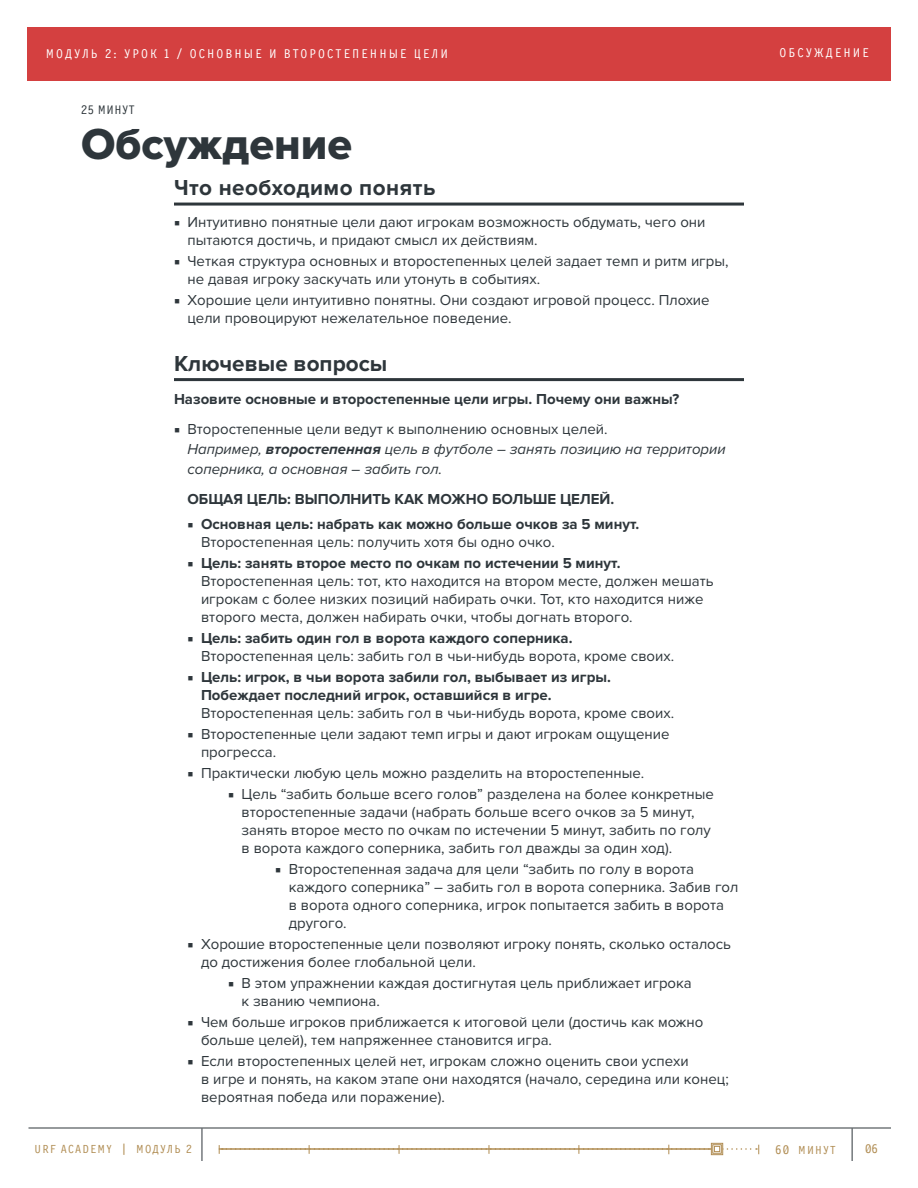
<style>
.page{position:relative;width:918px;height:1188px;background:#fff}
.page>*{position:absolute;margin:0;border:0;box-sizing:border-box;transform-origin:0 0}
.t1{font:45px "Proxima Nova Extrabld";color:#2e363b}
.t2{font:700 22.5px "Proxima Nova";letter-spacing:.02em;color:#2e363b}
.t3{font:700 22.5px "Proxima Nova";color:#2e363b}
.t4{font:15px/18px "Proxima Nova";color:#2e363b}
.bullets{font:700 15px/18px "Proxima Nova";color:#2e363b}
.bullets-2{font:italic 15px/19.5px "Proxima Nova";color:#2e363b}
.t5{font:13.05px "New Letter Gothic C";letter-spacing:.16em;color:#fff}
.t6{font:12.75px "New Letter Gothic C";letter-spacing:.04em;color:#2e363b}
.t7{font:12px "New Letter Gothic C";letter-spacing:.105em;color:#b08c52}
.t8{font:12px "Eco Coding WGL4 W01";color:#b08c52}
.s1{font-family:"Minion Pro"}
.s2{font-weight:700}
.s3{font-family:"Minion Pro";font-weight:400}
.s4{font-weight:400}
.s5{font-family:"Eco Coding WGL4 W01"}
</style>
<div class="page">
<hr style="left:28px;top:1128px;width:863px;height:1px;background:#2e363b">
<hr style="left:202px;top:1128px;width:1px;height:33px;background:#2e363b">
<hr style="left:852px;top:1128px;width:1px;height:33px;background:#2e363b">
<hr style="left:174px;top:203px;width:570px;height:3px;background:#2e363b">
<hr style="left:174px;top:378px;width:570px;height:3px;background:#2e363b">
<div style="left:27px;top:27px;width:864px;height:54px;background:#d44040"></div>
<svg style="left:711px;top:1143px;width:12px;height:12px"></svg>
<svg style="left:219px;top:1145px;width:540px;height:9px"></svg>
<p class="t5" style="left:46px;top:46px;width:404px">МОДУЛЬ 2: УРОК 1 / ОСНОВНЫЕ И ВТОРОСТЕПЕННЫЕ ЦЕЛИ</p>
<p class="t5" style="left:780px;top:46px;width:91px">ОБСУЖДЕНИЕ</p>
<p class="t6" style="left:81px;top:103px;width:55px">25 МИНУТ</p>
<p class="t1" style="left:81px;top:118px;width:273px">Обсуждение</p>
<p class="t2" style="left:174px;top:175px;width:263px">Что необходимо понять</p>
<p class="t4" style="left:188px;top:213px;width:520px;text-indent:-14px"><span class="s1">■</span> Интуитивно понятные цели дают игрокам возможность обдумать, чего они пытаются достичь, и придают смысл их действиям.</p>
<p class="t4" style="left:188px;top:252px;width:543px;text-indent:-14px"><span class="s1">■</span> Четкая структура основных и второстепенных целей задает темп и ритм игры, не давая игроку заскучать или утонуть в событиях.</p>
<p class="t4" style="left:188px;top:291px;width:524px;text-indent:-14px"><span class="s1">■</span> Хорошие цели интуитивно понятны. Они создают игровой процесс. Плохие цели провоцируют нежелательное поведение.</p>
<p class="t3" style="left:174px;top:350px;width:215px">Ключевые вопросы</p>
<p class="bullets" style="left:174px;top:390px;width:507px">Назовите основные и второстепенные цели игры. Почему они важны?</p>
<p class="t4" style="left:174px;top:420px;width:435px"><span class="s1">■</span> Второстепенные цели ведут к выполнению основных целей.</p>
<p class="bullets-2" style="left:188px;top:440px;width:540px">Например, <span class="s2">второстепенная</span> цель в футболе – занять позицию на территории соперника, а основная – забить гол.</p>
<p class="bullets" style="left:188px;top:491px;width:428px">ОБЩАЯ ЦЕЛЬ: ВЫПОЛНИТЬ КАК МОЖНО БОЛЬШЕ ЦЕЛЕЙ.</p>
<p class="bullets" style="left:201px;top:515px;width:440px;text-indent:-14px"><span class="s3">■</span> Основная цель: набрать как можно больше очков за 5 минут.<br><span class="s4">Второстепенная цель: получить хотя бы одно очко.</span></p>
<p class="t4" style="left:201px;top:554px;width:514px;text-indent:-14px"><span class="s1">■</span> <span class="s2">Цель: занять второе место по очкам по истечении 5 минут.<br></span>Второстепенная цель: тот, кто находится на втором месте, должен мешать игрокам с более низких позиций набирать очки. Тот, кто находится ниже второго места, должен набирать очки, чтобы догнать второго.</p>
<p class="t4" style="left:201px;top:629px;width:475px;text-indent:-14px"><span class="s1">■</span> <span class="s2">Цель: забить один гол в ворота каждого соперника.<br></span>Второстепенная цель: забить гол в чьи-нибудь ворота, кроме своих.</p>
<p class="bullets" style="left:201px;top:668px;width:475px;text-indent:-14px"><span class="s3">■</span> Цель: игрок, в чьи ворота забили гол, выбывает из игры.<br>Побеждает последний игрок, оставшийся в игре.<br><span class="s4">Второстепенная цель: забить гол в чьи-нибудь ворота, кроме своих.</span></p>
<p class="t4" style="left:201px;top:725px;width:470px;text-indent:-14px"><span class="s1">■</span> Второстепенные цели задают темп игры и дают игрокам ощущение прогресса.</p>
<p class="t4" style="left:188px;top:764px;width:458px"><span class="s1">■</span> Практически любую цель можно разделить на второстепенные.</p>
<p class="t4" style="left:242px;top:785px;width:474px;text-indent:-14px"><span class="s1">■</span> Цель “забить больше всего голов” разделена на более конкретные второстепенные задачи (набрать больше всего очков за 5 минут, занять второе место по очкам по истечении 5 минут, забить по голу в ворота каждого соперника, забить гол дважды за один ход).</p>
<p class="t4" style="left:289px;top:860px;width:451px;text-indent:-14px"><span class="s1">■</span> Второстепенная задача для цели “забить по голу в ворота каждого соперника” – забить гол в ворота соперника. Забив гол в ворота одного соперника, игрок попытается забить в ворота другого.</p>
<p class="t4" style="left:201px;top:935px;width:532px;text-indent:-14px"><span class="s1">■</span> Хорошие второстепенные цели позволяют игроку понять, сколько осталось до достижения более глобальной цели.</p>
<p class="t4" style="left:242px;top:974px;width:452px;text-indent:-14px"><span class="s1">■</span> В этом упражнении каждая достигнутая цель приближает игрока к званию чемпиона.</p>
<p class="t4" style="left:201px;top:1013px;width:504px;text-indent:-14px"><span class="s1">■</span> Чем больше игроков приближается к итоговой цели (достичь как можно больше целей), тем напряженнее становится игра.</p>
<p class="t4" style="left:201px;top:1052px;width:529px;text-indent:-14px"><span class="s1">■</span> Если второстепенных целей нет, игрокам сложно оценить свои успехи<br>в игре и понять, на каком этапе они находятся (начало, середина или конец; вероятная победа или поражение).</p>
<p class="t7" style="left:34px;top:1143px;width:159px">URF ACADEMY <span class="s5">|</span> МОДУЛЬ 2</p>
<p class="t7" style="left:775px;top:1144px;width:62px"><span class="s5">60</span> МИНУТ</p>
<p class="t8" style="left:865px;top:1142px;width:14px">06</p>
</div>
